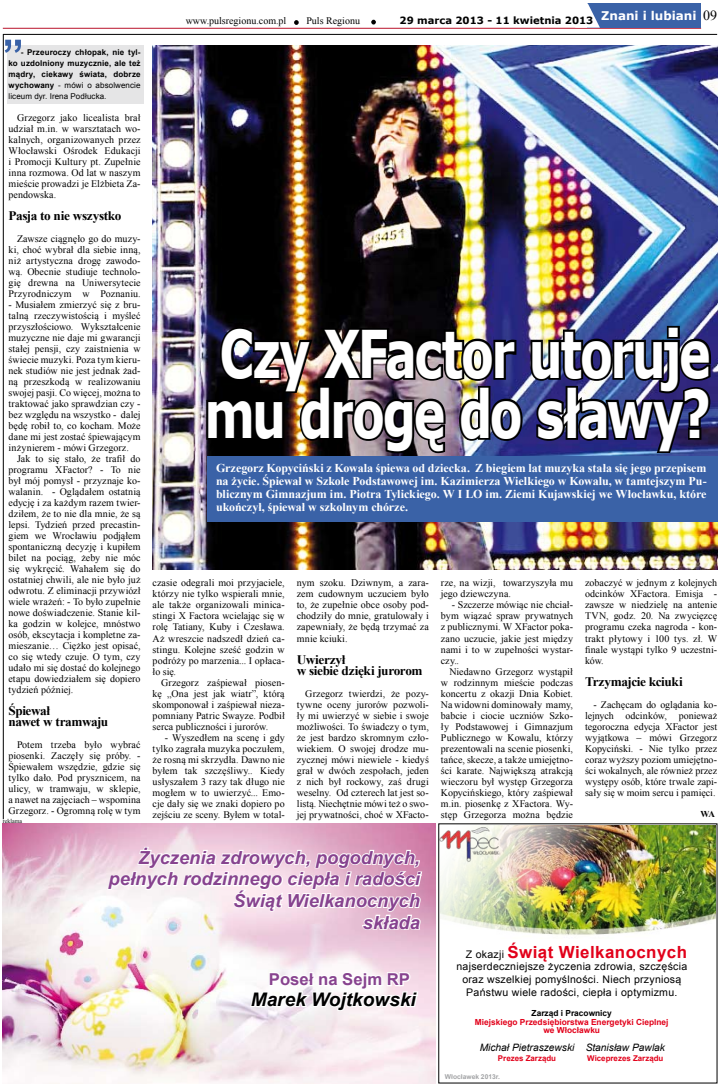
<style>
.page{position:relative;width:720px;height:1086px;background:#fff}
.page>*{position:absolute;margin:0;border:0;box-sizing:border-box;transform-origin:0 0}
.t1{font:700 65.6px/60px "Verdana";letter-spacing:-.05em;color:#fff;scale:.73 1}
.t2{font:italic 700 18.7px "Arial";color:#000}
.t3{font:italic 700 18px/21.6px "Arial";color:#87438f;text-align:right}
.t4{font:700 16.7px "Arial";letter-spacing:.025em;color:#e2001a}
.t5{font:700 16.4px "Arial";color:#87438f}
.t6{font:700 13px/11px "Times New Roman";letter-spacing:-.03em;color:#000}
.t7{font:700 12px/13px "Times New Roman";letter-spacing:-.005em;color:#fff;text-align:justify}
.t8{font:10.5px/12.6px "Arial";letter-spacing:.025em;color:#000;text-align:center}
.t9{font:italic 10.2px "Arial";color:#000}
.t10{font:10px/11px "Times New Roman";letter-spacing:.005em;color:#000;text-align:justify}
.t11{font:700 10px "Verdana";color:#000}
.t12{font:700 9px "Times New Roman";color:#000}
.t13{font:700 8.4px/8.4px "Arial";color:#e2001a;text-align:center}
.t14{font:700 8.4px "Arial";color:#000}
.t15{font:700 8px/11px "Arial";letter-spacing:.02em;color:#000;text-align:justify}
.t16{font:700 7.9px "Arial";color:#e2001a}
.t17{font:700 6.7px "Arial";color:#a3a4a6}
.t18{font:6px "Times New Roman";color:#000}
.s1{font-weight:400}
.s2{font-weight:400;font-size:10.5px;color:#000}
</style>
<div class="page">
<div style="left:8px;top:45px;width:136px;height:59px;background:#e5e5e6"></div>
<img style="left:153px;top:45px;width:564px;height:524px">
<hr style="left:3px;top:34px;width:1px;height:785px;background:#000">
<hr style="left:3px;top:34px;width:714px;height:1px;background:#000">
<hr style="left:3px;top:28px;width:698px;height:1px;background:#b9132b">
<div style="left:588px;top:3px;width:113px;height:24px;background:#3a62a7"></div>
<svg style="left:575px;top:3px;width:25px;height:25px"></svg>
<svg style="left:371px;top:20px;width:5px;height:5px"></svg>
<svg style="left:294px;top:20px;width:5px;height:5px"></svg>
<div style="left:207px;top:456px;width:510px;height:66px;background:#3a62a7"></div>
<img style="left:204px;top:324px;width:509px;height:132px">
<svg style="left:5px;top:40px;width:16px;height:13px"></svg>
<img style="left:3px;top:823px;width:432px;height:260px">
<svg style="left:106px;top:846px;width:317px;height:85px"></svg>
<svg style="left:249px;top:970px;width:171px;height:42px"></svg>
<img style="left:440px;top:825px;width:275px;height:110px">
<img style="left:439px;top:823px;width:64px;height:42px">
<p class="t15" style="left:8px;top:47px;width:134px;text-indent:12px">- Przeuroczy chłopak, nie tyl&shy;ko uzdolniony muzycznie, ale też mądry, ciekawy świata, dobrze wychowany <span class="s1">- mówi o absolwencie liceum dyr. Irena Podłucka.</span></p>
<p class="t10" style="left:9px;top:112px;width:134px;text-indent:9px">Grzegorz jako licealista brał udział m.in. w warsztatach wo&shy;kalnych, organizowanych przez Włocławski Ośrodek Edukacji i Promocji Kultury pt. Zupełnie inna rozmowa. Od lat w naszym mieście prowadzi je Elżbieta Za&shy;pendowska.</p>
<h3 class="t6" style="left:9px;top:210px;width:114px">Pasja to nie wszystko</h3>
<p class="t10" style="left:9px;top:233px;width:134px;text-indent:9px">Zawsze ciągnęło go do muzy&shy;ki, choć wybrał dla siebie inną, niż artystyczna drogę zawodo&shy;wą. Obecnie studiuje technolo&shy;gię drewna na Uniwersytecie Przyrodniczym w Poznaniu.</p>
<p class="t10" style="left:9px;top:299px;width:134px">- Musiałem zmierzyć się z bru&shy;talną rzeczywistością i myśleć przyszłościowo. Wykształcenie muzyczne nie daje mi gwarancji stałej pensji, czy zaistnienia w świecie muzyki. Poza tym kieru&shy;nek studiów nie jest jednak żad&shy;ną przeszkodą w realizowaniu swojej pasji. Co więcej, można to traktować jako sprawdzian czy - bez względu na wszystko - dalej będę robił to, co kocham. Może dane mi jest zostać śpiewającym inżynierem - mówi Grzegorz.</p>
<p class="t10" style="left:9px;top:453px;width:134px;text-indent:8px">Jak to się stało, że trafił do programu XFactor? - To nie był mój pomysł - przyznaje ko&shy;walanin. - Oglądałem ostatnią edycję i za każdym razem twier&shy;dziłem, że to nie dla mnie, że są lepsi. Tydzień przed precastin&shy;giem we Wrocławiu podjąłem spontaniczną decyzję i kupiłem bilet na pociąg, żeby nie móc się wykręcić. Wahałem się do ostatniej chwili, ale nie było już odwrotu. Z eliminacji przywiózł wiele wrażeń: - To było zupełnie nowe doświadczenie. Stanie kil&shy;ka godzin w kolejce, mnóstwo osób, ekscytacja i kompletne za&shy;mieszanie… Ciężko jest opisać, co się wtedy czuje. O tym, czy udało mi się dostać do kolejnego etapu dowiedziałem się dopiero tydzień później.</p>
<h3 class="t6" style="left:9px;top:705px;width:101px">Śpiewał<br>nawet w tramwaju</h3>
<p class="t10" style="left:9px;top:739px;width:134px;text-indent:9px">Potem trzeba było wybrać piosenki. Zaczęły się próby. - Śpiewałem wszędzie, gdzie się tylko dało. Pod prysznicem, na ulicy, w tramwaju, w sklepie, a nawet na zajęciach – wspomina Grzegorz. - Ogromną rolę w tym</p>
<p class="t18" style="left:3px;top:817px;width:21px">reklama</p>
<p class="t10" style="left:186px;top:15px;width:102px">www.pulsregionu.com.pl</p>
<p class="t10" style="left:306px;top:15px;width:55px">Puls Regionu</p>
<p class="t11" style="left:400px;top:14px;width:319px">29 marca 2013 - 11 kwietnia 2013 <sup>Znani</sup> <sup>i</sup> <sup>lubiani</sup> <sup>09</sup></p>
<h1 class="t1" style="left:204px;top:324px;width:696px">Czy XFactor utoruje mu drogę do sławy?</h1>
<p class="t7" style="left:216px;top:461px;width:492px">Grzegorz Kopyciński z Kowala śpiewa od dziecka. Z biegiem lat muzyka stała się jego przepisem na życie. Śpiewał w Szkole Podstawowej im. Kazimierza Wielkiego w Kowalu, w tamtejszym Pu&shy;blicznym Gimnazjum im. Piotra Tylickiego. W I LO im. Ziemi Kujawskiej we Włocławku, które ukończył, śpiewał w szkolnym chórze.</p>
<p class="t10" style="left:153px;top:577px;width:134px">czasie odegrali moi przyjaciele, którzy nie tylko wspierali mnie, ale także organizowali minica&shy;stingi X Factora wcielając się w rolę Tatiany, Kuby i Czesława.<br>Aż wreszcie nadszedł dzień ca&shy;stingu. Kolejne sześć godzin w podróży po marzenia... I opłaca&shy;ło się.</p>
<p class="t10" style="left:153px;top:676px;width:134px;text-indent:8px">Grzegorz zaśpiewał piosen&shy;kę „Ona jest jak wiatr”, którą skomponował i zaśpiewał nieza&shy;pomniany Patric Swayze. Podbił serca publiczności i jurorów.</p>
<p class="t10" style="left:153px;top:731px;width:134px;text-indent:12px">- Wyszedłem na scenę i gdy tylko zagrała muzyka poczułem, że rosną mi skrzydła. Dawno nie byłem tak szczęśliwy.. Kiedy usłyszałem 3 razy tak długo nie mogłem w to uwierzyć... Emo&shy;cje dały się we znaki dopiero po zejściu ze sceny. Byłem w total-</p>
<p class="t10" style="left:297px;top:577px;width:134px">nym szoku. Dziwnym, a zara&shy;zem cudownym uczuciem było to, że zupełnie obce osoby pod&shy;chodziły do mnie, gratulowały i zapewniały, że będą trzymać za mnie kciuki.</p>
<h3 class="t6" style="left:297px;top:653px;width:127px">Uwierzył<br>w siebie dzięki jurorom</h3>
<p class="t10" style="left:297px;top:687px;width:134px;text-indent:8px">Grzegorz twierdzi, że pozy&shy;tywne oceny jurorów pozwoli&shy;ły mi uwierzyć w siebie i swoje możliwości. To świadczy o tym, że jest bardzo skromnym czło&shy;wiekiem. O swojej drodze mu&shy;zycznej mówi niewiele - kiedyś grał w dwóch zespołach, jeden z nich był rockowy, zaś drugi weselny. Od czterech lat jest so&shy;listą. Niechętnie mówi też o swo&shy;jej prywatności, choć w XFacto-</p>
<p class="t10" style="left:441px;top:577px;width:134px">rze, na wizji, towarzyszyła mu jego dziewczyna.</p>
<p class="t10" style="left:441px;top:599px;width:134px;text-indent:11px">- Szczerze mówiąc nie chciał&shy;bym wiązać spraw prywatnych z publicznymi. W XFactor poka&shy;zano uczucie, jakie jest między nami i to w zupełności wystar&shy;czy..</p>
<p class="t10" style="left:441px;top:665px;width:134px;text-indent:8px">Niedawno Grzegorz wystąpił w rodzinnym mieście podczas koncertu z okazji Dnia Kobiet.<br>Na widowni dominowały mamy, babcie i ciocie uczniów Szko&shy;ły Podstawowej i Gimnazjum Publicznego w Kowalu, którzy prezentowali na scenie piosenki, tańce, skecze, a także umiejętno&shy;ści karate. Największą atrakcją wieczoru był występ Grzegorza Kopycińskiego, który zaśpiewał m.in. piosenkę z XFactora. Wy&shy;stęp Grzegorza można będzie</p>
<p class="t10" style="left:585px;top:577px;width:134px">zobaczyć w jednym z kolejnych odcinków XFactora. Emisja - zawsze w niedzielę na antenie TVN, godz. 20. Na zwycięzcę programu czeka nagroda - kon&shy;trakt płytowy i 100 tys. zł. W finale wystąpi tylko 9 uczestni&shy;ków.</p>
<h3 class="t6" style="left:585px;top:675px;width:99px">Trzymajcie kciuki</h3>
<p class="t10" style="left:585px;top:698px;width:134px;text-indent:8px">- Zachęcam do oglądania ko&shy;lejnych odcinków, ponieważ tegoroczna edycja XFactor jest wyjątkowa – mówi Grzegorz Kopyciński. - Nie tylko przez coraz wyższy poziom umiejętno&shy;ści wokalnych, ale również przez występy osób, które trwale zapi&shy;sały się w moim sercu i pamięci.</p>
<p class="t12" style="left:701px;top:808px;width:16px">WA</p>
<h3 class="t3" style="left:109px;top:847px;width:313px">Życzenia zdrowych, pogodnych, pełnych rodzinnego ciepła i radości<br>Świąt Wielkanocnych<br>składa</h3>
<h3 class="t5" style="left:269px;top:968px;width:143px">Poseł na Sejm RP</h3>
<h2 class="t2" style="left:251px;top:987px;width:167px">Marek Wojtkowski</h2>
<h3 class="t4" style="left:466px;top:941px;width:223px"><span class="s2">Z okazji</span> Świąt Wielkanocnych</h3>
<p class="t8" style="left:456px;top:960px;width:232px">najserdeczniejsze życzenia zdrowia, szczęścia oraz wszelkiej pomyślności. Niech przyniosą<br>Państwu wiele radości, ciepła i optymizmu.</p>
<p class="t14" style="left:532px;top:1007px;width:82px">Zarząd i Pracownicy</p>
<p class="t13" style="left:475px;top:1017px;width:195px">Miejskiego Przedsiębiorstwa Energetyki Cieplnej we Włocławku</p>
<p class="t9" style="left:586px;top:1041px;width:81px">Stanisław Pawlak</p>
<p class="t16" style="left:587px;top:1053px;width:78px">Wiceprezes Zarządu</p>
<p class="t9" style="left:480px;top:1041px;width:96px">Michał Pietraszewski</p>
<p class="t16" style="left:498px;top:1052px;width:60px">Prezes Zarządu</p>
<p class="t17" style="left:445px;top:1072px;width:57px">Włocławek 2013r.</p>
</div>
